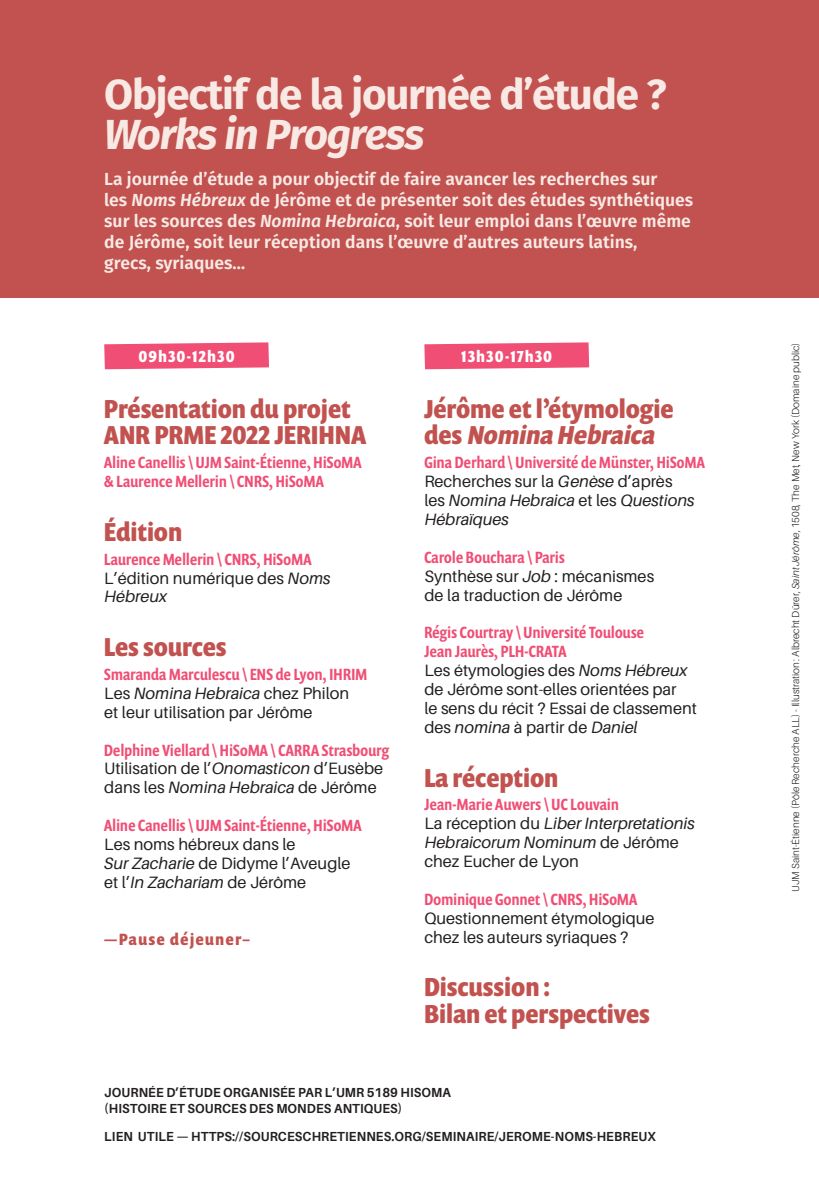
<style>
.page{position:relative;width:819px;height:1191px;background:#fff}
.page>*{position:absolute;margin:0;border:0;box-sizing:border-box;transform-origin:0 0}
.t1{font:700 42px "Fira Sans";letter-spacing:-.03em;color:#f8e9e4}
.t2{font:italic 700 42px "Fira Sans";letter-spacing:-.03em;color:#f8e9e4}
.t3{font:700 26.25px/26.2px "Prenton RP Cond";letter-spacing:.02em;color:#c1524f}
.t4{font:600 17.5px/21px "Fira Sans";color:#f8e9e4}
.t5{font:16.45px/18.9px "Aileron";color:#231f20}
.t6{font:500 16.45px/18.9px "Prenton RP Cond";letter-spacing:.02em;color:#f04e74}
.t7{font:italic 16.45px/18.9px "Aileron";color:#231f20}
.t8{font:700 16.45px "Prenton RP Cond";letter-spacing:.1em;color:#c1524f}
.t9{font:700 16.1px "Prenton RP Cond";letter-spacing:.1em;color:#fff}
.t10{font:700 13.12px/15.8px "Aileron";letter-spacing:.01em;color:#231f20;scale:.95 1}
.t11{font:300 10.15px "Aileron";color:#231f20}
.s1{font-style:italic}
.s2{font-style:normal}
</style>
<div class="page">
<div style="left:0;top:0;width:819px;height:298px;background:#c1524f"></div>
<svg style="left:104px;top:342px;width:165px;height:27px;background:#f15c7e"></svg>
<svg style="left:424px;top:342px;width:165px;height:27px;background:#f15c7f"></svg>
<h1 class="t1" style="left:104px;top:58px;width:564px">Objectif de la journée d’étude ?</h1>
<h1 class="t2" style="left:104px;top:99px;width:321px">Works in Progress</h1>
<p class="t4" style="left:104px;top:168px;width:590px">La journée d’étude a pour objectif de faire avancer les recherches sur<br>les <span class="s1">Noms Hébreux</span> de Jérôme et de présenter soit des études synthétiques sur les sources des <span class="s1">Nomina Hebraica</span>, soit leur emploi dans l’œuvre même de Jérôme, soit leur réception dans l’œuvre d’autres auteurs latins,<br>grecs, syriaques…</p>
<p class="t9" style="left:139px;top:346px;width:97px">09h30-12h30</p>
<h2 class="t3" style="left:104px;top:395px;width:263px">Présentation du projet<br>ANR PRME 2022 JERIHNA</h2>
<p class="t6" style="left:104px;top:453px;width:259px">Aline Canellis \ UJM Saint-Étienne, HiSoMA &amp; Laurence Mellerin \ CNRS, HiSoMA</p>
<h2 class="t3" style="left:104px;top:518px;width:79px">Édition</h2>
<p class="t6" style="left:104px;top:549px;width:209px">Laurence Mellerin \ CNRS, HiSoMA</p>
<p class="t5" style="left:104px;top:568px;width:228px">L’édition numérique des <span class="s1">Noms<br>Hébreux</span></p>
<h2 class="t3" style="left:104px;top:633px;width:124px">Les sources</h2>
<p class="t6" style="left:104px;top:665px;width:264px">Smaranda Marculescu \ ENS de Lyon, IHRIM</p>
<p class="t5" style="left:104px;top:684px;width:246px">Les <span class="s1">Nomina Hebraica</span> chez Philon et leur utilisation par Jérôme</p>
<p class="t6" style="left:104px;top:740px;width:286px">Delphine Viellard \ HiSoMA \ CARRA Strasbourg</p>
<p class="t5" style="left:104px;top:759px;width:280px">Utilisation de l’<span class="s1">Onomasticon</span> d’Eusèbe dans les <span class="s1">Nomina Hebraica</span> de Jérôme</p>
<p class="t6" style="left:104px;top:816px;width:259px">Aline Canellis \ UJM Saint-Étienne, HiSoMA</p>
<p class="t5" style="left:104px;top:835px;width:248px">Les noms hébreux dans le<br><span class="s1">Sur Zacharie</span> de Didyme l’Aveugle et l’<span class="s1">In Zachariam</span> de Jérôme</p>
<p class="t8" style="left:104px;top:928px;width:147px">—Pause déjeuner–</p>
<p class="t9" style="left:461px;top:346px;width:92px">13h30-17h30</p>
<h2 class="t3" style="left:424px;top:395px;width:250px">Jérôme et l’étymologie d e s <span class="s1">Nomina Hebraica</span></h2>
<p class="t6" style="left:424px;top:453px;width:282px">Gina Derhard \ Université de Münster, HiSoMA</p>
<p class="t7" style="left:424px;top:472px;width:272px"><span class="s2">Recherches sur la</span> Genèse <span class="s2">d’après les</span> Nomina Hebraica <span class="s2">et les</span> Questions<br>Hébraïques</p>
<p class="t6" style="left:424px;top:548px;width:142px">Carole Bouchara \ Paris</p>
<p class="t5" style="left:424px;top:566px;width:231px">Synthèse sur <span class="s1">Job</span> : mécanismes de la traduction de Jérôme</p>
<p class="t6" style="left:424px;top:623px;width:221px">Régis Courtray \ Université Toulouse<br>Jean Jaurès, PLH-CRATA</p>
<p class="t5" style="left:424px;top:661px;width:274px">Les étymologies des <span class="s1">Noms Hébreux </span>de Jérôme sont-elles orientées par<br>le sens du récit ? Essai de classement des <span class="s1">nomina</span> à partir de <span class="s1">Daniel</span></p>
<h2 class="t3" style="left:424px;top:764px;width:135px">La réception</h2>
<p class="t6" style="left:424px;top:795px;width:196px">Jean-Marie Auwers \ UC Louvain</p>
<p class="t7" style="left:424px;top:814px;width:272px"><span class="s2">La réception du</span> Liber Interpretationis<br>Hebraicorum Nominum <span class="s2">de Jérôme chez Eucher de Lyon</span></p>
<p class="t6" style="left:424px;top:890px;width:214px">Dominique Gonnet \ CNRS, HiSoMA</p>
<p class="t5" style="left:424px;top:909px;width:232px">Questionnement étymologique chez les auteurs syriaques ?</p>
<h2 class="t3" style="left:424px;top:974px;width:227px">Discussion :<br>Bilan et perspectives</h2>
<p class="t10" style="left:104px;top:1085px;width:366px">JOURNÉE D’ÉTUDE ORGANISÉE PAR L’UMR 5189 HISOMA (HISTOIRE ET SOURCES DES MONDES ANTIQUES)</p>
<p class="t10" style="left:104px;top:1129px;width:582px">LIEN UTILE — HTTPS://SOURCESCHRETIENNES.ORG/SEMINAIRE/JEROME-NOMS-HEBREUX</p>
<p class="t11" style="left:790px;top:891px;width:551px;rotate:-90deg">UJM Saint-Étienne (Pôle Recherche ALL) - Illustration: Albrecht Dürer, <span class="s1">Saint Jérôme</span>, 1508, The Met, New York (Domaine public)</p>
</div>
